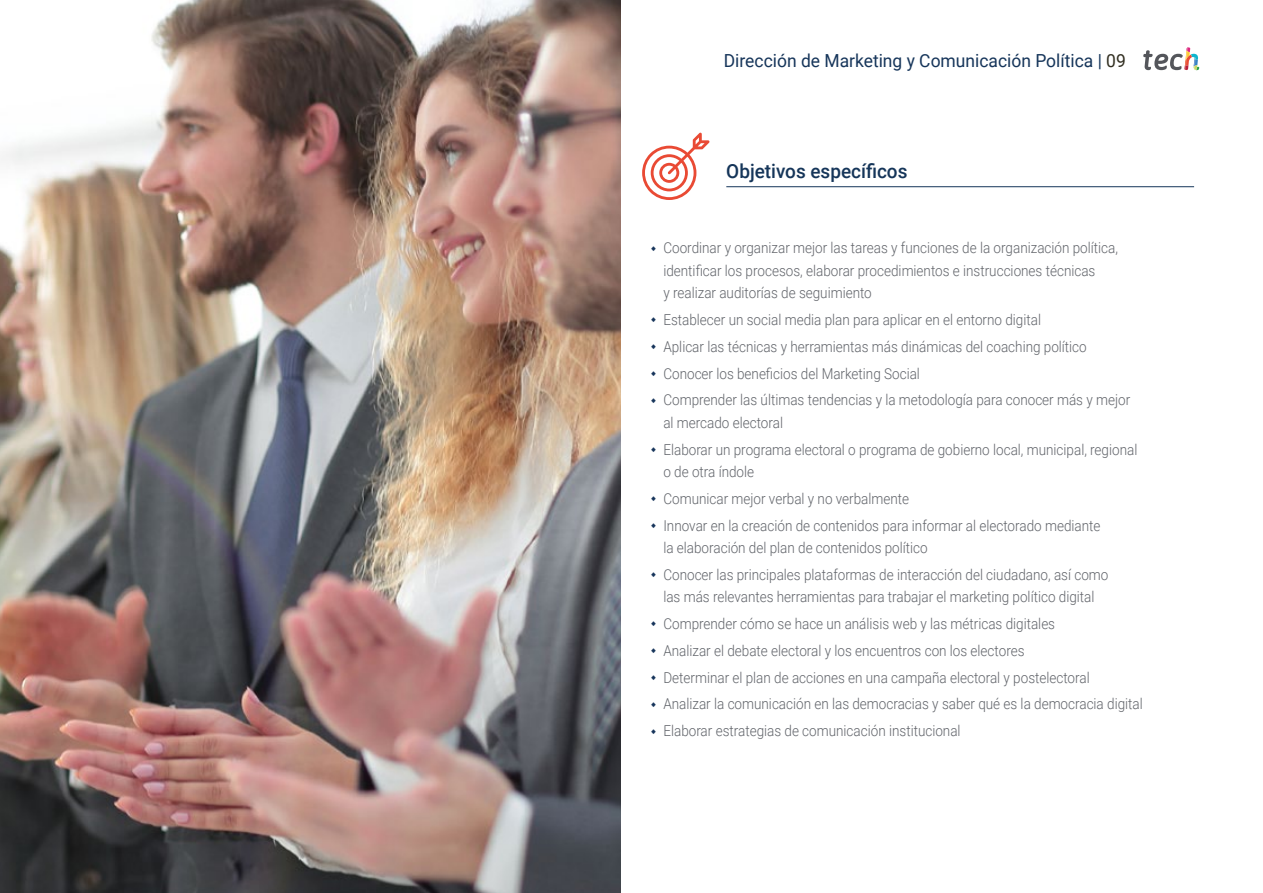
<style>
.page{position:relative;width:1263px;height:893px;background:#fff}
.page>*{position:absolute;margin:0;border:0;box-sizing:border-box;transform-origin:0 0}
.t1{font:500 19.5px "Roboto";color:#153559}
.t2{font:18px "Roboto";color:#16355a}
.t3{font:300 15px/26.7px "Roboto";color:#61646a;scale:.9 1}
.s1{color:#143459}
.s2{color:#312e20}
</style>
<div class="page">
<svg style="left:642px;top:133px;width:67px;height:67px"></svg>
<hr style="left:726px;top:186px;width:468px;height:1px;background:#153559">
<svg style="left:1143px;top:47px;width:56px;height:24px"></svg>
<img style="left:0;top:0;width:621px;height:893px">
<p class="t2" style="left:724px;top:48px;width:403px">Dirección de Marketing y Comunicación Política <span class="s1">|</span> <span class="s2">09</span></p>
<h1 class="t1" style="left:726px;top:158px;width:183px">Objetivos específicos</h1>
<p class="t3" style="left:663px;top:236px;width:507px;line-height:22.5px">Coordinar y organizar mejor las tareas y funciones de la organización política, identificar los procesos, elaborar procedimientos e instrucciones técnicas<br>y realizar auditorías de seguimiento</p>
<p class="t3" style="left:663px;top:306px;width:520px">Establecer un social media plan para aplicar en el entorno digital<br>Aplicar las técnicas y herramientas más dinámicas del coaching político Conocer los beneficios del Marketing Social<br>Comprender las últimas tendencias y la metodología para conocer más y mejor</p>
<p class="t3" style="left:663px;top:409px;width:528px">al mercado electoral<br>Elaborar un programa electoral o programa de gobierno local, municipal, regional</p>
<p class="t3" style="left:663px;top:458px;width:487px">o de otra índole<br>Comunicar mejor verbal y no verbalmente<br>Innovar en la creación de contenidos para informar al electorado mediante</p>
<p class="t3" style="left:663px;top:534px;width:496px">la elaboración del plan de contenidos político<br>Conocer las principales plataformas de interacción del ciudadano, así como</p>
<p class="t3" style="left:663px;top:583px;width:534px">las más relevantes herramientas para trabajar el marketing político digital Comprender cómo se hace un análisis web y las métricas digitales<br>Analizar el debate electoral y los encuentros con los electores<br>Determinar el plan de acciones en una campaña electoral y postelectoral<br>Analizar la comunicación en las democracias y saber qué es la democracia digital Elaborar estrategias de comunicación institucional</p>
</div>
